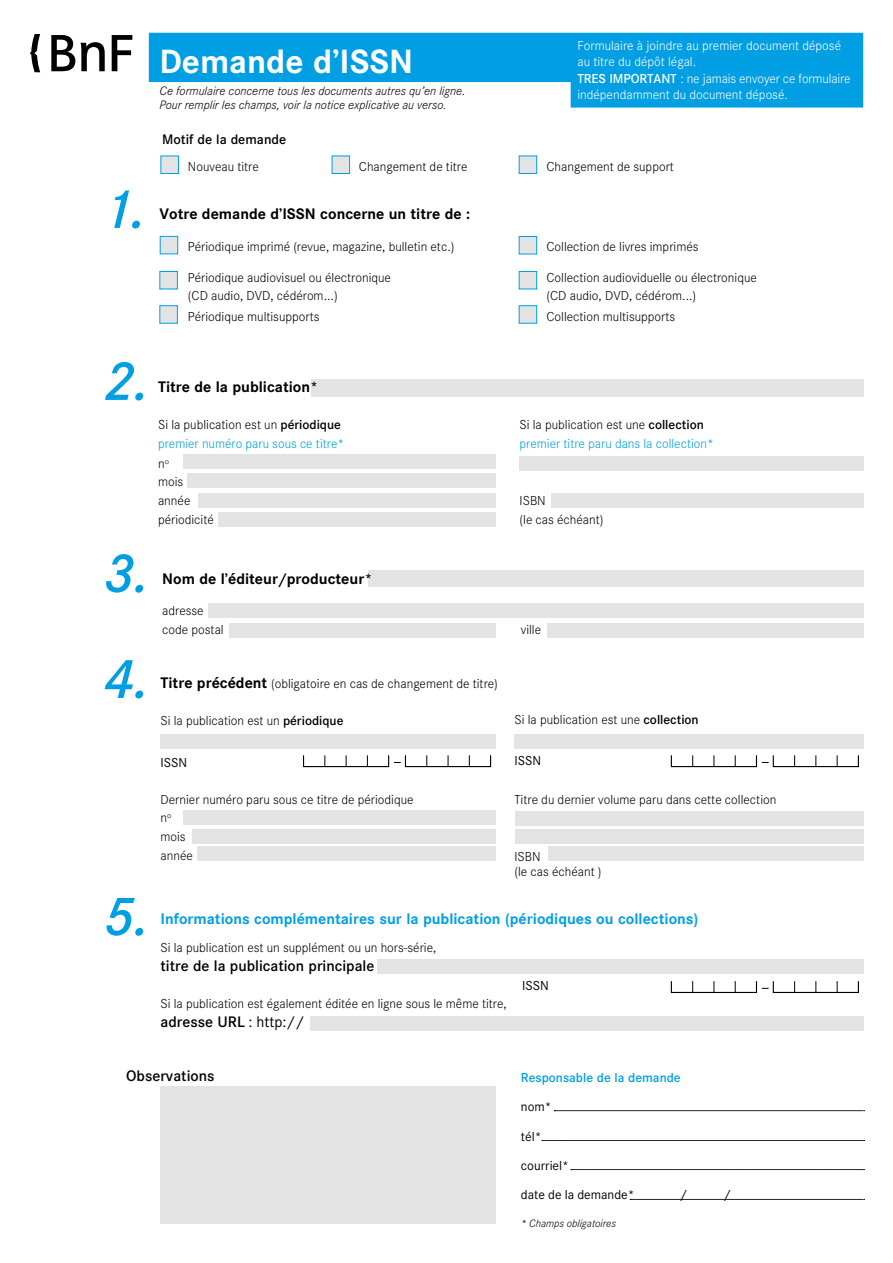
<style>
.page{position:relative;width:893px;height:1263px;background:#fff}
.page>*{position:absolute;margin:0;border:0;box-sizing:border-box;transform-origin:0 0}
.t1{font:italic 500 54px "Corporate SBQ3";color:#009fe3}
.t2{font:700 33px "Corporate SBQ3";color:#fff}
.t3{font:700 15px "Corporate SBQ3";color:#000}
.t4{font:700 15px "Corporate SBQ3";color:#009fe3}
.t5{font:500 15px "Corporate SBQ3";color:#000}
.t6{font:500 13.5px "Corporate SBQ3";color:#000}
.t7{font:300 12.75px/18.8px "Corporate SBQ3";color:#000}
.t8{font:300 12.75px/16.5px "Corporate SBQ3";color:#fff}
.t9{font:300 12.75px "Corporate SBQ3";color:#009fe3}
.t10{font:12.75px "Corporate SBQ3";color:#000}
.t11{font:500 12.75px "Corporate SBQ3";color:#009fe3}
.t12{font:italic 300 12px/13.5px "Corporate SBQ3";color:#000}
.t13{font:italic 300 10.5px "Corporate SBQ3";color:#000}
.s1{font-weight:500}
.s2{font-weight:700;font-size:15px}
.s3{font-weight:400}
</style>
<div class="page">
<div style="left:671px;top:755px;width:86px;height:12px;border:1px solid #000"></div>
<div style="left:773px;top:755px;width:86px;height:12px;border:1px solid #000"></div>
<div style="left:161px;top:1086px;width:335px;height:138px;background:#e3e3e3"></div>
<div style="left:198px;top:846px;width:298px;height:15px;background:#e3e3e3"></div>
<div style="left:303px;top:755px;width:86px;height:12px;border:1px solid #000"></div>
<div style="left:405px;top:755px;width:86px;height:12px;border:1px solid #000"></div>
<div style="left:183px;top:810px;width:313px;height:15px;background:#e3e3e3"></div>
<div style="left:192px;top:829px;width:304px;height:14px;background:#e3e3e3"></div>
<div style="left:208px;top:603px;width:656px;height:15px;background:#e3e3e3"></div>
<div style="left:230px;top:622px;width:266px;height:15px;background:#e3e3e3"></div>
<div style="left:368px;top:570px;width:496px;height:17px;background:#e3e3e3"></div>
<div style="left:311px;top:380px;width:553px;height:17px;background:#e3e3e3"></div>
<div style="left:219px;top:511px;width:277px;height:15px;background:#e3e3e3"></div>
<div style="left:198px;top:493px;width:298px;height:15px;background:#e3e3e3"></div>
<div style="left:183px;top:454px;width:313px;height:15px;background:#e3e3e3"></div>
<div style="left:187px;top:473px;width:309px;height:15px;background:#e3e3e3"></div>
<svg style="left:554px;top:1110px;width:311px;height:1px"></svg>
<svg style="left:542px;top:1140px;width:323px;height:1px"></svg>
<svg style="left:630px;top:1199px;width:235px;height:1px"></svg>
<svg style="left:571px;top:1169px;width:294px;height:1px"></svg>
<div style="left:520px;top:456px;width:344px;height:15px;background:#e3e3e3"></div>
<div style="left:515px;top:811px;width:349px;height:14px;background:#e3e3e3"></div>
<div style="left:377px;top:959px;width:487px;height:15px;background:#e3e3e3"></div>
<div style="left:671px;top:981px;width:86px;height:12px;border:1px solid #000"></div>
<div style="left:773px;top:981px;width:86px;height:12px;border:1px solid #000"></div>
<div style="left:310px;top:1016px;width:554px;height:15px;background:#e3e3e3"></div>
<div style="left:551px;top:493px;width:313px;height:15px;background:#e3e3e3"></div>
<div style="left:547px;top:623px;width:317px;height:15px;background:#e3e3e3"></div>
<div style="left:548px;top:846px;width:316px;height:15px;background:#e3e3e3"></div>
<div style="left:160px;top:236px;width:18px;height:18px;background:#e3e3e3;border:1px solid #009fe3"></div>
<div style="left:332px;top:156px;width:18px;height:18px;background:#e3e3e3;border:1px solid #009fe3"></div>
<div style="left:519px;top:156px;width:18px;height:18px;background:#e3e3e3;border:1px solid #009fe3"></div>
<div style="left:519px;top:236px;width:18px;height:18px;background:#e3e3e3;border:1px solid #009fe3"></div>
<div style="left:519px;top:271px;width:18px;height:18px;background:#e3e3e3;border:1px solid #009fe3"></div>
<div style="left:159px;top:271px;width:19px;height:18px;background:#e3e3e3;border:1px solid #009fe3"></div>
<div style="left:159px;top:305px;width:19px;height:19px;background:#e3e3e3;border:1px solid #009fe3"></div>
<div style="left:519px;top:305px;width:18px;height:19px;background:#e3e3e3;border:1px solid #009fe3"></div>
<div style="left:161px;top:156px;width:18px;height:18px;background:#e3e3e3;border:1px solid #009fe3"></div>
<div style="left:161px;top:734px;width:335px;height:15px;background:#e3e3e3"></div>
<div style="left:514px;top:734px;width:350px;height:15px;background:#e3e3e3"></div>
<div style="left:515px;top:829px;width:349px;height:14px;background:#e3e3e3"></div>
<svg style="left:149px;top:32px;width:714px;height:76px;fill:#009fe3"></svg>
<svg style="left:30px;top:34px;width:10px;height:38px"></svg>
<svg style="left:112px;top:35px;width:20px;height:36px"></svg>
<svg style="left:51px;top:35px;width:54px;height:36px"></svg>
<h1 class="t1" style="left:106px;top:176px;width:41px">1.</h1>
<h2 class="t2" style="left:159px;top:41px;width:255px">Demande d’ISSN</h2>
<p class="t12" style="left:159px;top:84px;width:308px">Ce formulaire concerne tous les documents autres qu’en ligne.<br>Pour remplir les champs, voir la notice explicative au verso.</p>
<p class="t6" style="left:162px;top:131px;width:126px">Motif de la demande</p>
<p class="t8" style="left:577px;top:37px;width:275px">Formulaire à joindre au premier document déposé au titre du dépôt légal.<br><span class="s1">TRES IMPORTANT</span> : ne jamais envoyer ce formulaire indépendamment du document déposé.</p>
<p class="t7" style="left:188px;top:157px;width:72px">Nouveau titre</p>
<p class="t7" style="left:359px;top:157px;width:110px">Changement de titre</p>
<p class="t7" style="left:546px;top:157px;width:129px">Changement de support</p>
<p class="t3" style="left:159px;top:204px;width:312px">Votre demande d’ISSN concerne un titre de :</p>
<p class="t7" style="left:188px;top:237px;width:268px">Périodique imprimé (revue, magazine, bulletin etc.)</p>
<p class="t7" style="left:546px;top:237px;width:154px">Collection de livres imprimés</p>
<p class="t7" style="left:188px;top:268px;width:205px">Périodique audiovisuel ou électronique</p>
<p class="t7" style="left:546px;top:268px;width:212px">Collection audioviduelle ou électronique</p>
<p class="t7" style="left:188px;top:287px;width:151px">(CD audio, DVD, cédérom...)</p>
<p class="t7" style="left:546px;top:287px;width:151px">(CD audio, DVD, cédérom...)</p>
<p class="t7" style="left:188px;top:308px;width:133px">Périodique multisupports</p>
<p class="t7" style="left:546px;top:308px;width:130px">Collection multisupports</p>
<h1 class="t1" style="left:104px;top:348px;width:47px">2.</h1>
<h1 class="t1" style="left:104px;top:540px;width:47px">3.</h1>
<h1 class="t1" style="left:104px;top:645px;width:47px">4.</h1>
<h1 class="t1" style="left:104px;top:883px;width:47px">5.</h1>
<p class="t3" style="left:158px;top:377px;width:162px">Titre de la publication*</p>
<p class="t7" style="left:158px;top:416px;width:184px">Si la publication est un <span class="s1">périodique</span></p>
<p class="t7" style="left:520px;top:416px;width:186px">Si la publication est une <span class="s1">collection</span></p>
<p class="t9" style="left:158px;top:436px;width:188px">premier numéro paru sous ce titre*</p>
<p class="t9" style="left:520px;top:436px;width:196px">premier titre paru dans la collection*</p>
<p class="t7" style="left:158px;top:454px;width:34px">n° mois année</p>
<p class="t7" style="left:520px;top:491px;width:28px">ISBN</p>
<p class="t7" style="left:158px;top:510px;width:57px">périodicité</p>
<p class="t7" style="left:520px;top:510px;width:85px">(le cas échéant)</p>
<p class="t3" style="left:162px;top:570px;width:212px">Nom de l’éditeur/producteur*</p>
<p class="t7" style="left:162px;top:601px;width:63px">adresse code postal</p>
<p class="t7" style="left:161px;top:674px;width:339px"><span class="s2">Titre précédent</span> (obligatoire en cas de changement de titre)</p>
<p class="t7" style="left:161px;top:711px;width:184px">Si la publication est un <span class="s1">périodique</span></p>
<p class="t10" style="left:161px;top:755px;width:28px">ISSN</p>
<p class="t7" style="left:161px;top:790px;width:255px">Dernier numéro paru sous ce titre de périodique n°<br>mois<br>année</p>
<p class="t7" style="left:521px;top:620px;width:22px">ville</p>
<p class="t7" style="left:514px;top:710px;width:186px">Si la publication est une <span class="s1">collection</span></p>
<p class="t10" style="left:514px;top:753px;width:28px">ISSN</p>
<p class="t7" style="left:514px;top:791px;width:263px">Titre du dernier volume paru dans cette collection</p>
<p class="t7" style="left:514px;top:848px;width:89px;line-height:15.3px">ISBN<br>(le cas échéant )</p>
<p class="t4" style="left:161px;top:910px;width:539px">Informations complémentaires sur la publication (périodiques ou collections)</p>
<p class="t7" style="left:161px;top:938px;width:277px">Si la publication est un supplément ou un hors-série,</p>
<p class="t5" style="left:161px;top:956px;width:215px">titre de la publication principale</p>
<p class="t10" style="left:522px;top:978px;width:28px">ISSN</p>
<p class="t7" style="left:161px;top:995px;width:348px">Si la publication est également éditée en ligne sous le même titre,</p>
<p class="t5" style="left:161px;top:1013px;width:146px">adresse URL <span class="s3">: http://</span></p>
<p class="t5" style="left:126px;top:1066px;width:90px">Observations</p>
<p class="t11" style="left:521px;top:1069px;width:161px">Responsable de la demande</p>
<p class="t10" style="left:521px;top:1099px;width:32px">nom*</p>
<p class="t10" style="left:521px;top:1129px;width:22px">tél*</p>
<p class="t10" style="left:521px;top:1158px;width:50px">courriel*</p>
<p class="t10" style="left:521px;top:1187px;width:115px">date de la demande*</p>
<p class="t10" style="left:680px;top:1187px;width:9px">/</p>
<p class="t10" style="left:723px;top:1187px;width:9px">/</p>
<p class="t13" style="left:521px;top:1216px;width:97px">* Champs obligatoires</p>
</div>
